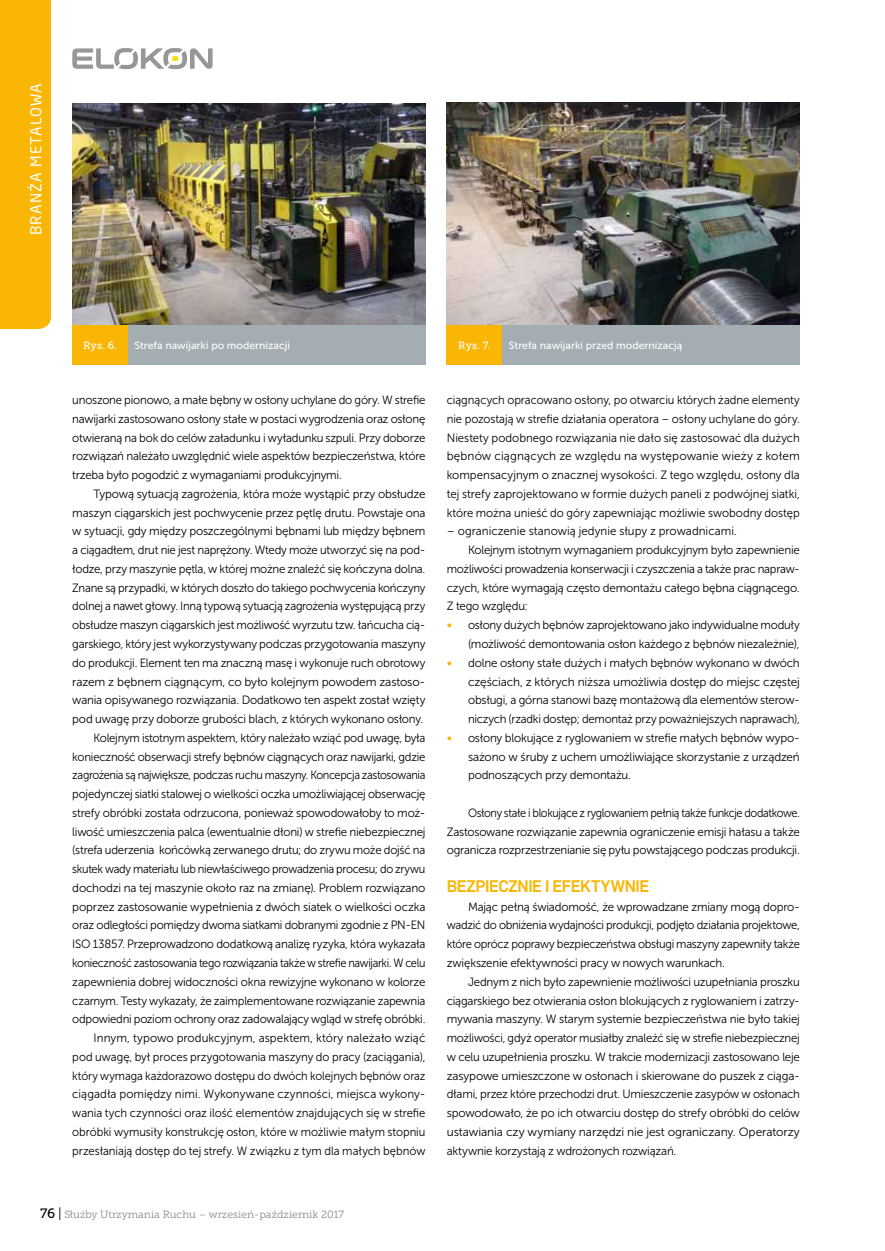
<style>
.page{position:relative;width:885px;height:1251px;background:#fff}
.page>*{position:absolute;margin:0;border:0;box-sizing:border-box;transform-origin:0 0}
.t1{font:500 16.5px "Flama";letter-spacing:-.025em;color:#f9b605;scale:.96 1}
.t2{font:15px "Neo Sans Pl";letter-spacing:.07em;color:#fff}
.t3{font:12px/18.8px "Museo Sans 300";letter-spacing:-.02em;color:#000;text-align:right}
.t4{font:12px/18.8px "Museo Sans 300";letter-spacing:-.02em;color:#000;text-align:justify;scale:.96 1}
.t5{font:12px/18.8px "Museo Sans 300";letter-spacing:-.02em;color:#000;text-align:justify;scale:.94 1}
.t6{font:12px/18.8px "Museo Sans 300";letter-spacing:-.02em;color:#000;text-align:justify;scale:.95 1}
.t7{font:12px/18.8px "Museo Sans 300";letter-spacing:-.02em;color:#000;text-align:justify;scale:.91 1}
.t8{font:12px "Museo Sans 300";color:#000;scale:.96 1}
.t9{font:10.5px "Museo Sans 500";color:#fff}
.t10{font:10.5px "Museo Slab 300";color:#87888a}
.t11{font:10.5px "Museo Slab 500";letter-spacing:.02em;color:#fff}
.t12{font:10.5px "Museo Sans 500";color:#f9b605}
.s1{font-family:"Museo Slab 500";font-size:13.5px;color:#000}
.s2{font-size:13.5px;color:#000}
</style>
<div class="page">
<div style="left:0;top:0;width:51px;height:329px;background:#f9b605"></div>
<svg style="left:72px;top:48px;width:140px;height:21px"></svg>
<img style="left:72px;top:104px;width:353px;height:221px">
<img style="left:446px;top:102px;width:353px;height:223px">
<div style="left:126px;top:325px;width:299px;height:40px;background:#a3adb2"></div>
<div style="left:72px;top:325px;width:56px;height:40px;background:#f9b605"></div>
<div style="left:500px;top:325px;width:299px;height:40px;background:#a3adb2"></div>
<div style="left:446px;top:325px;width:56px;height:40px;background:#f9b605"></div>
<p class="t2" style="left:27px;top:235px;width:154px;rotate:-90deg">BRANŻA METALOWA</p>
<p class="t11" style="left:83px;top:339px;width:35px">Rys. 6.</p>
<p class="t9" style="left:134px;top:339px;width:157px">Strefa nawijarki po modernizacji</p>
<p class="t11" style="left:458px;top:339px;width:34px">Rys. 7.</p>
<p class="t9" style="left:509px;top:339px;width:175px">Strefa nawijarki przed modernizacją</p>
<p class="t6" style="left:72px;top:390px;width:373px">unoszone pionowo, a małe bębny w osłony uchylane do góry. W strefie nawijarki zastosowano osłony stałe w postaci wygrodzenia oraz osłonę otwieraną na bok do celów załadunku i wyładunku szpuli. Przy doborze rozwiązań należało uwzględnić wiele aspektów bezpieczeństwa, które trzeba było pogodzić z wymaganiami produkcyjnymi.</p>
<p class="t3" style="left:72px;top:484px;width:354px">Typową sytuacją zagrożenia, która może wystąpić przy obsłudze maszyn ciągarskich jest pochwycenie przez pętlę drutu. Powstaje ona w sytuacji, gdy między poszczególnymi bębnami lub między bębnem a ciągadłem, drut nie jest naprężony. Wtedy może utworzyć się na pod&shy;łodze, przy maszynie pętla, w której możne znaleźć się kończyna dolna.<br>Znane są przypadki, w których doszło do takiego pochwycenia kończyny dolnej a nawet głowy. Inną typową sytuacją zagrożenia występującą przy obsłudze maszyn ciągarskich jest możliwość wyrzutu tzw. łańcucha cią&shy;garskiego, który jest wykorzystywany podczas przygotowania maszyny do produkcji. Element ten ma znaczną masę i wykonuje ruch obrotowy razem z bębnem ciągnącym, co było kolejnym powodem zastoso&shy;wania opisywanego rozwiązania. Dodatkowo ten aspekt został wzięty pod uwagę przy doborze grubości blach, z których wykonano osłony.<br>Kolejnym istotnym aspektem, który należało wziąć pod uwagę, była konieczność obserwacji strefy bębnów ciągnących oraz nawijarki, gdzie zagrożenia są największe, podczas ruchu maszyny. Koncepcja zastosowania pojedynczej siatki stalowej o wielkości oczka umożliwiającej obserwację strefy obróbki została odrzucona, ponieważ spowodowałoby to moż&shy;liwość umieszczenia palca (ewentualnie dłoni) w strefie niebezpiecznej (strefa uderzenia końcówką zerwanego drutu; do zrywu może dojść na skutek wady materiału lub niewłaściwego prowadzenia procesu; do zrywu dochodzi na tej maszynie około raz na zmianę). Problem rozwiązano poprzez zastosowanie wypełnienia z dwóch siatek o wielkości oczka oraz odległości pomiędzy dwoma siatkami dobranymi zgodnie z PN-EN ISO 13857. Przeprowadzono dodatkową analizę ryzyka, która wykazała konieczność zastosowania tego rozwiązania także w strefie nawijarki. W celu zapewnienia dobrej widoczności okna rewizyjne wykonano w kolorze czarnym. Testy wykazały, że zaimplementowane rozwiązanie zapewnia odpowiedni poziom ochrony oraz zadowalający wgląd w strefę obróbki.<br>Innym, typowo produkcyjnym, aspektem, który należało wziąć pod uwagę, był proces przygotowania maszyny do pracy (zaciągania), który wymaga każdorazowo dostępu do dwóch kolejnych bębnów oraz ciągadła pomiędzy nimi. Wykonywane czynności, miejsca wykony&shy;wania tych czynności oraz ilość elementów znajdujących się w strefie obróbki wymusiły konstrukcję osłon, które w możliwie małym stopniu przesłaniają dostęp do tej strefy. W związku z tym dla małych bębnów</p>
<p class="t5" style="left:446px;top:390px;width:377px">ciągnących opracowano osłony, po otwarciu których żadne elementy nie pozostają w strefie działania operatora – osłony uchylane do góry.<br>Niestety podobnego rozwiązania nie dało się zastosować dla dużych bębnów ciągnących ze względu na występowanie wieży z kołem kompensacyjnym o znacznej wysokości. Z tego względu, osłony dla tej strefy zaprojektowano w formie dużych paneli z podwójnej siatki, które można unieść do góry zapewniając możliwie swobodny dostęp</p>
<p class="t8" style="left:446px;top:524px;width:304px">– ograniczenie stanowią jedynie słupy z prowadnicami.</p>
<p class="t4" style="left:468px;top:540px;width:347px">Kolejnym istotnym wymaganiem produkcyjnym było zapewnienie</p>
<p class="t5" style="left:446px;top:559px;width:377px">możliwości prowadzenia konserwacji i czyszczenia a także prac napraw-</p>
<p class="t4" style="left:446px;top:578px;width:369px">czych, które wymagają często demontażu całego bębna ciągnącego.</p>
<p class="t4" style="left:446px;top:597px;width:86px">Z tego względu:</p>
<p class="t12" style="left:446px;top:619px;width:7px">∞</p>
<p class="t6" style="left:468px;top:615px;width:351px">osłony dużych bębnów zaprojektowano jako indywidualne moduły (możliwość demontowania osłon każdego z bębnów niezależnie),</p>
<p class="t12" style="left:446px;top:657px;width:7px">∞</p>
<p class="t4" style="left:468px;top:653px;width:347px">dolne osłony stałe dużych i małych bębnów wykonano w dwóch częściach, z których niższa umożliwia dostęp do miejsc częstej obsługi, a górna stanowi bazę montażową dla elementów sterow&shy;niczych (rzadki dostęp; demontaż przy poważniejszych naprawach),</p>
<p class="t12" style="left:446px;top:732px;width:7px">∞</p>
<p class="t4" style="left:468px;top:728px;width:347px">osłony blokujące z ryglowaniem w strefie małych bębnów wypo&shy;sażono w śruby z uchem umożliwiające skorzystanie z urządzeń podnoszących przy demontażu.</p>
<p class="t7" style="left:446px;top:803px;width:389px;text-indent:21px">Osłony stałe i blokujące z ryglowaniem pełnią także funkcje dodatkowe.<br>Zastosowane rozwiązanie zapewnia ograniczenie emisji hałasu a także ogranicza rozprzestrzenianie się pyłu powstającego podczas produkcji.</p>
<h1 class="t1" style="left:446px;top:874px;width:212px">BEZPIECZNIE I EFEKTYWNIE</h1>
<p class="t4" style="left:446px;top:897px;width:369px;text-indent:21px">Mając pełną świadomość, że wprowadzane zmiany mogą dopro&shy;wadzić do obniżenia wydajności produkcji, podjęto działania projektowe, które oprócz poprawy bezpieczeństwa obsługi maszyny zapewniły także zwiększenie efektywności pracy w nowych warunkach.</p>
<p class="t4" style="left:446px;top:972px;width:369px;text-indent:21px">Jednym z nich było zapewnienie możliwości uzupełniania proszku ciągarskiego bez otwierania osłon blokujących z ryglowaniem i zatrzy&shy;mywania maszyny. W starym systemie bezpieczeństwa nie było takiej możliwości, gdyż operator musiałby znaleźć się w strefie niebezpiecznej w celu uzupełnienia proszku. W trakcie modernizacji zastosowano leje zasypowe umieszczone w osłonach i skierowane do puszek z ciąga&shy;dłami, przez które przechodzi drut. Umieszczenie zasypów w osłonach spowodowało, że po ich otwarciu dostęp do strefy obróbki do celów ustawiania czy wymiany narzędzi nie jest ograniczany. Operatorzy aktywnie korzystają z wdrożonych rozwiązań.</p>
<p class="t10" style="left:40px;top:1208px;width:305px"><span class="s1">76</span> <span class="s2">|</span> Służby Utrzymania Ruchu – wrzesień-październik 2017</p>
</div>
